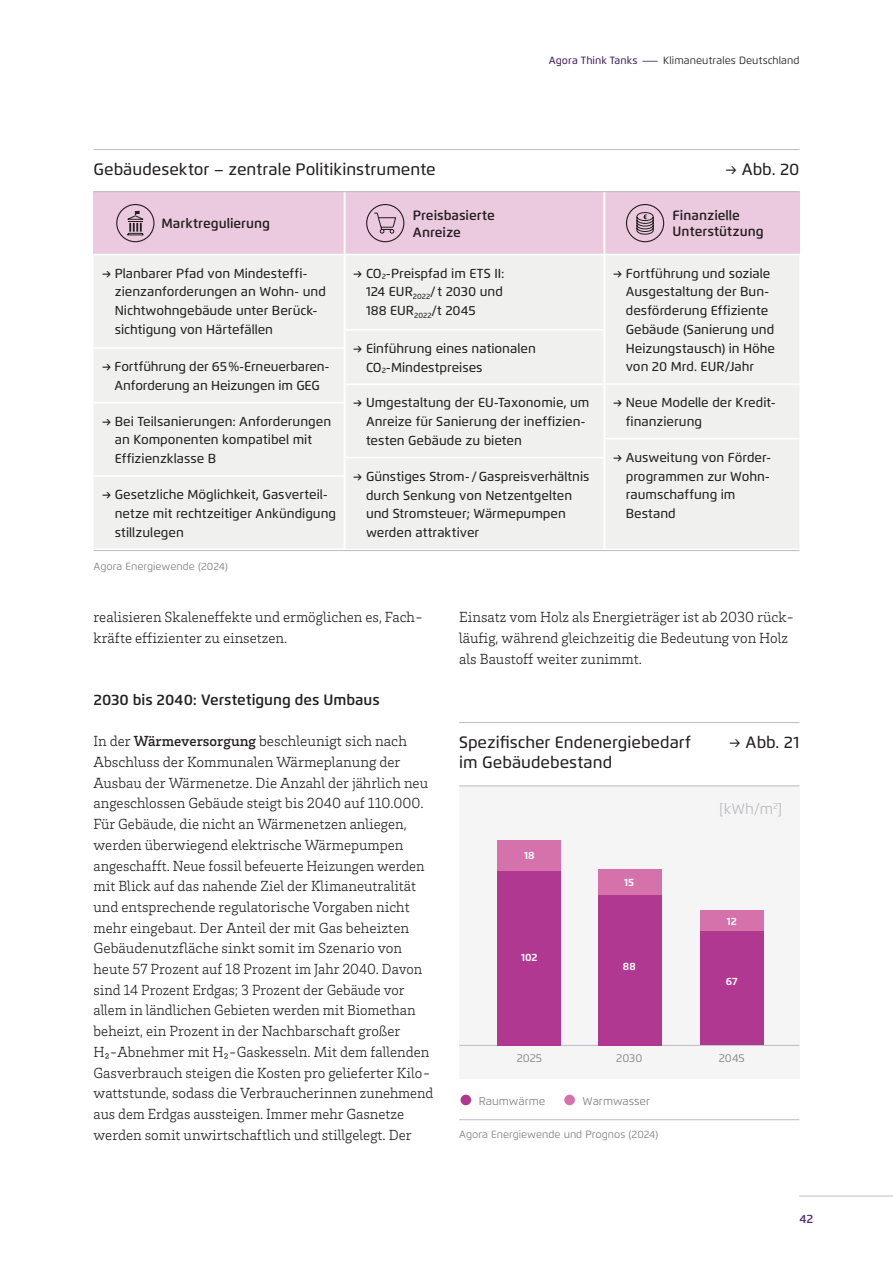
<style>
.page{position:relative;width:893px;height:1263px;background:#fff}
.page>*{position:absolute;margin:0;border:0;box-sizing:border-box;transform-origin:0 0}
.t1{font:500 16.5px "Flexo";color:#231f20}
.Body{font:300 15px/20.7px "Brix Slab";color:#231f20}
.H3_Body{font:600 15px "Flexo";color:#231f20}
.t2{font:15px "Flexo";color:#bcbdc0}
.t3{font:600 13.5px/16.5px "Flexo";color:#231f20}
.t4{font:500 13.05px/18.8px "Flexo";color:#231f20}
.t5{font:600 12px "Flexo";color:#563070}
.t6{font:11.25px "Flexo";color:#808285}
.t7{font:10.5px "Flexo";color:#808285}
.t8{font:10.5px "Flexo";letter-spacing:.005em;color:#231f20}
.t9{font:700 10.5px "Flexo";color:#fff}
.s1{font-weight:500;color:#47235e}
.s2{font-weight:400}
.s3{font-weight:500}
</style>
<div class="page">
<hr style="left:799px;top:1196px;width:94px;height:1px;background:#bcbdc0">
<div style="left:94px;top:191px;width:250px;height:63px;background:#ebc9df"></div>
<div style="left:94px;top:255px;width:250px;height:293px;background:#f0f1ef"></div>
<hr style="left:94px;top:347px;width:251px;height:2px;background:#fff">
<hr style="left:94px;top:402px;width:251px;height:1px;background:#fff">
<hr style="left:94px;top:475px;width:251px;height:2px;background:#fff">
<div style="left:345px;top:191px;width:259px;height:63px;background:#ebc9df"></div>
<div style="left:346px;top:255px;width:257px;height:294px;background:#f0f1ef"></div>
<hr style="left:344px;top:329px;width:261px;height:1px;background:#fff">
<hr style="left:344px;top:384px;width:261px;height:1px;background:#fff">
<hr style="left:344px;top:457px;width:261px;height:1px;background:#fff">
<hr style="left:603px;top:191px;width:2px;height:63px;background:#fff">
<hr style="left:344px;top:191px;width:2px;height:63px;background:#fff">
<div style="left:605px;top:191px;width:194px;height:63px;background:#ebc9df"></div>
<div style="left:605px;top:255px;width:194px;height:294px;background:#f0f1ef"></div>
<hr style="left:604px;top:383px;width:195px;height:2px;background:#fff">
<hr style="left:604px;top:438px;width:195px;height:1px;background:#fff">
<div style="left:116px;top:204px;width:38px;height:38px;border:1px solid #231f20;border-radius:50%"></div>
<svg style="left:127px;top:211px;width:17px;height:25px"></svg>
<hr style="left:94px;top:550px;width:705px;height:1px;background:#bcbdc0">
<hr style="left:94px;top:191px;width:705px;height:1px;background:#bcbdc0">
<hr style="left:94px;top:149px;width:705px;height:1px;background:#bcbdc0">
<div style="left:626px;top:204px;width:38px;height:38px;border:1px solid #231f20;border-radius:50%"></div>
<svg style="left:636px;top:212px;width:18px;height:23px"></svg>
<div style="left:366px;top:204px;width:38px;height:38px;border:1px solid #231f20;border-radius:50%"></div>
<svg style="left:374px;top:213px;width:22px;height:21px"></svg>
<div style="left:459px;top:786px;width:340px;height:293px;background:#f5f5f6"></div>
<hr style="left:459px;top:786px;width:340px;height:1px;background:#bcbdc0">
<hr style="left:459px;top:1119px;width:340px;height:1px;background:#bcbdc0">
<hr style="left:459px;top:722px;width:340px;height:1px;background:#bcbdc0">
<div style="left:460px;top:1095px;width:11px;height:10px;background:#b13891;border-radius:50%"></div>
<div style="left:564px;top:1095px;width:11px;height:10px;background:#d571ab;border-radius:50%"></div>
<hr style="left:459px;top:1045px;width:340px;height:1px;background:#bcbdc0">
<div style="left:497px;top:871px;width:64px;height:174px;background:#b13891"></div>
<div style="left:598px;top:895px;width:63px;height:150px;background:#b13891"></div>
<div style="left:700px;top:931px;width:64px;height:114px;background:#b13891"></div>
<div style="left:497px;top:840px;width:64px;height:31px;background:#d571ab"></div>
<div style="left:598px;top:869px;width:63px;height:26px;background:#d571ab"></div>
<div style="left:700px;top:910px;width:64px;height:21px;background:#d571ab"></div>
<p class="t8" style="left:549px;top:54px;width:252px"><span class="s1">Agora Think Tanks –</span>Klimaneutrales Deutschland</p>
<p class="t1" style="left:94px;top:160px;width:344px">Gebäudesektor – zentrale Politikinstrumente</p>
<p class="t1" style="left:725px;top:160px;width:76px"><span class="s2">→</span> Abb. 20</p>
<p class="t3" style="left:162px;top:215px;width:110px">Marktregulierung</p>
<p class="t4" style="left:115px;top:264px;width:213px;text-indent:-13px">→ Planbarer Pfad von Mindesteffi&shy;zienzanforderungen an Wohn- und<br>Nichtwohngebäude unter Berück&shy;sichtigung von Härtefällen</p>
<p class="t4" style="left:102px;top:357px;width:229px;text-align:center">→ Fortführung der 65 %-Erneuerbaren-<br>Anforderung an Heizungen im GEG</p>
<p class="t4" style="left:115px;top:412px;width:218px;text-indent:-13px">→ Bei Teilsanierungen: Anforderungen an Komponenten kompatibel mit<br>Effizienzklasse B</p>
<p class="t4" style="left:115px;top:485px;width:223px;text-indent:-13px">→ Gesetzliche Möglichkeit, Gasverteil&shy;netze mit rechtzeitiger Ankündigung stillzulegen</p>
<p class="t7" style="left:94px;top:560px;width:136px">Agora Energiewende (2024)</p>
<p class="t3" style="left:413px;top:207px;width:83px">Preisbasierte<br>Anreize</p>
<p class="t4" style="left:366px;top:264px;width:140px;text-align:justify;text-indent:-13px">→ CO<sub>2</sub>-Preispfad im ETS II:<br>124 EUR<sub>2022</sub>/ t 2030 und 188 EUR<sub>2022</sub>/t 2045</p>
<p class="t4" style="left:366px;top:339px;width:171px;text-indent:-13px">→ Einführung eines nationalen<br>CO<sub>2</sub>-Mindestpreises</p>
<p class="t4" style="left:366px;top:393px;width:225px;text-indent:-13px">→ Umgestaltung der EU-Taxonomie, um<br>Anreize für Sanierung der ineffizien&shy;testen Gebäude zu bieten</p>
<p class="t4" style="left:366px;top:467px;width:225px;text-indent:-13px">→ Günstiges Strom- / Gaspreisverhältnis durch Senkung von Netzentgelten und Stromsteuer; Wärmepumpen werden attraktiver</p>
<p class="t3" style="left:673px;top:207px;width:93px">Finanzielle<br>Unterstützung</p>
<p class="t4" style="left:626px;top:264px;width:151px;text-indent:-13px">→ Fortführung und soziale<br>Ausgestaltung der Bun&shy;desförderung Effiziente<br>Gebäude (Sanierung und<br>Heizungstausch) in Höhe von 20 Mrd. EUR/Jahr</p>
<p class="t4" style="left:626px;top:393px;width:152px;text-indent:-13px">→ Neue Modelle der Kredit&shy;finanzierung</p>
<p class="t4" style="left:626px;top:448px;width:147px;text-indent:-13px">→ Ausweitung von Förder&shy;programmen zur Wohn&shy;raumschaffung im<br>Bestand</p>
<p class="Body" style="left:94px;top:606px;width:331px">realisieren Skaleneffekte und ermöglichen es, Fach&shy;kräfte effizienter zu einsetzen.</p>
<p class="H3_Body" style="left:94px;top:690px;width:288px">2030 bis 2040: Verstetigung des Umbaus</p>
<p class="Body" style="left:94px;top:730px;width:341px">In der <span class="s3">Wärmeversorgung</span> beschleunigt sich nach Abschluss der Kommunalen Wärmeplanung der Ausbau der Wärmenetze. Die Anzahl der jährlich neu angeschlossen Gebäude steigt bis 2040 auf 110.000.<br>Für Gebäude, die nicht an Wärmenetzen anliegen, werden überwiegend elektrische Wärmepumpen angeschafft. Neue fossil befeuerte Heizungen werden mit Blick auf das nahende Ziel der Klimaneutralität und entsprechende regulatorische Vorgaben nicht mehr eingebaut. Der Anteil der mit Gas beheizten Gebäudenutzfläche sinkt somit im Szenario von heute 57 Prozent auf 18 Prozent im Jahr 2040. Davon sind 14 Prozent Erdgas; 3 Prozent der Gebäude vor allem in ländlichen Gebieten werden mit Biomethan beheizt, ein Prozent in der Nachbarschaft großer H₂-Abnehmer mit H₂-Gaskesseln. Mit dem fallenden Gasverbrauch steigen die Kosten pro gelieferter Kilo&shy;wattstunde, sodass die Verbraucherinnen zunehmend aus dem Erdgas aussteigen. Immer mehr Gasnetze werden somit unwirtschaftlich und stillgelegt. Der</p>
<p class="Body" style="left:459px;top:606px;width:337px">Einsatz vom Holz als Energieträger ist ab 2030 rück&shy;läufig, während gleichzeitig die Bedeutung von Holz als Baustoff weiter zunimmt.</p>
<p class="t1" style="left:459px;top:733px;width:233px">Spezifischer Endenergiebedarf</p>
<p class="t1" style="left:729px;top:733px;width:72px"><span class="s2">→</span> Abb. 21</p>
<p class="t1" style="left:459px;top:752px;width:154px">im Gebäudebestand</p>
<p class="t9" style="left:524px;top:849px;width:12px">18</p>
<p class="t9" style="left:521px;top:951px;width:18px">102</p>
<p class="t9" style="left:624px;top:876px;width:11px">15</p>
<p class="t9" style="left:623px;top:959px;width:14px">88</p>
<p class="t2" style="left:719px;top:800px;width:65px">[kWh/m<sup>2</sup>]</p>
<p class="t9" style="left:727px;top:915px;width:11px">12</p>
<p class="t9" style="left:726px;top:975px;width:13px">67</p>
<p class="t6" style="left:517px;top:1051px;width:27px">2025</p>
<p class="t6" style="left:616px;top:1051px;width:28px">2030</p>
<p class="t6" style="left:719px;top:1051px;width:27px">2045</p>
<p class="t6" style="left:479px;top:1094px;width:68px">Raumwärme</p>
<p class="t6" style="left:583px;top:1094px;width:69px">Warmwasser</p>
<p class="t7" style="left:459px;top:1128px;width:200px">Agora Energiewende und Prognos (2024)</p>
<p class="t5" style="left:799px;top:1211px;width:15px">42</p>
</div>
